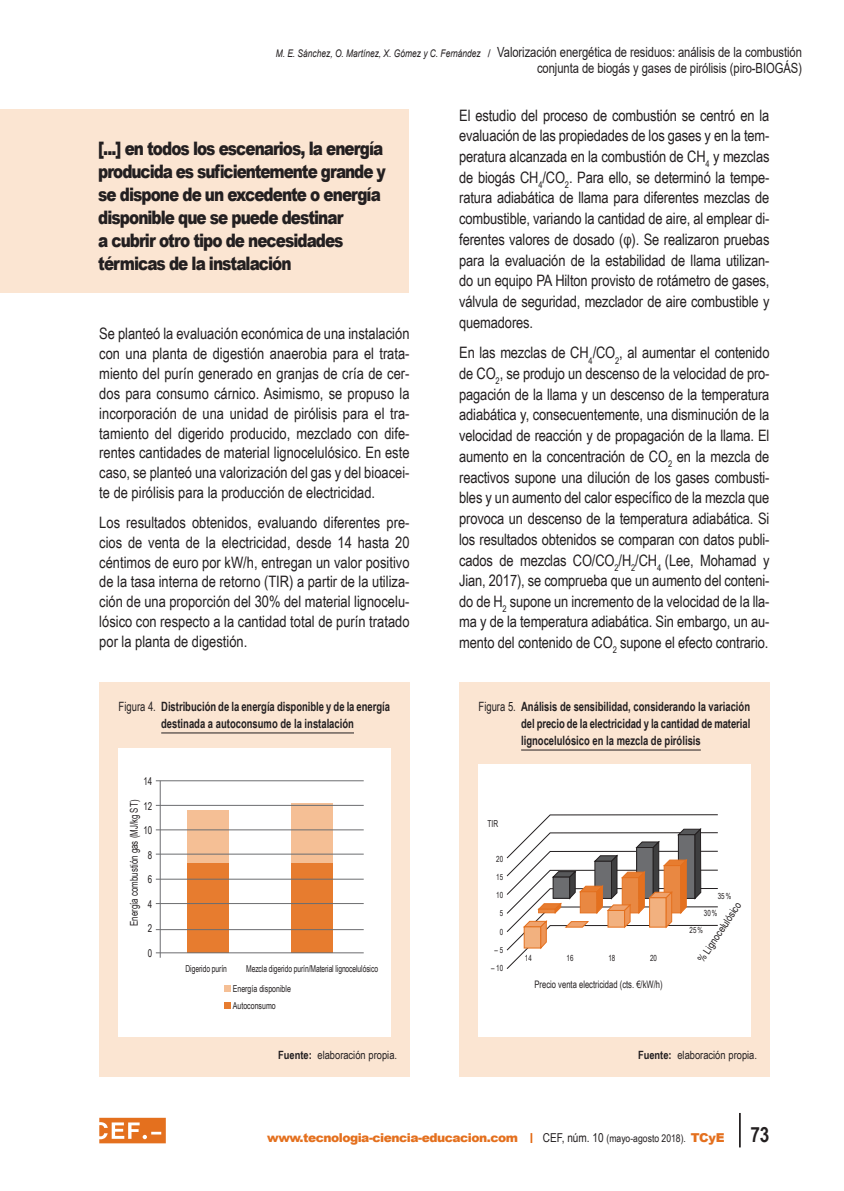
<style>
.page{position:relative;width:844px;height:1191px;background:#fff}
.page>*{position:absolute;margin:0;border:0;box-sizing:border-box;transform-origin:0 0}
.t1{font:900 18.55px/23.1px "Arial";letter-spacing:-.065em;color:#231f20;scale:.82 1}
.texto_general{font:15.75px/20.7px "Arial Narrow";letter-spacing:-.005em;color:#231f20;text-align:justify}
.t2{font:14px/15.8px "Arial";letter-spacing:-.005em;color:#231f20;text-align:right;scale:.8 1}
.Tablas_título{font:700 12.78px/17.2px "Arial Narrow";color:#231f20;text-align:center;scale:.9 1}
.t3{font:900 12.25px "Arial";letter-spacing:-.04em;color:#e4701e}
.nota_al_pie{font:11.38px "Arial Narrow";color:#231f20}
.t4{font:10.67px "Arial Narrow";color:#231f20;scale:.9 1}
.t5{font:10.5px "Arial Narrow";color:#231f20}
.t6{font:10.33px "Arial Narrow";color:#231f20;scale:.9 1}
.t7{font:10.33px "Arial Narrow";color:#231f20}
.t8{font:9.62px "Arial Narrow";color:#231f20;scale:.84 1}
.t9{font:9.45px "Arial Narrow";letter-spacing:-.01em;color:#231f20;scale:.86 1}
.t10{font:9.45px/17.2px "Arial Narrow";letter-spacing:-.01em;color:#231f20;scale:.9 1}
.t11{font:9.45px "Arial Narrow";letter-spacing:-.01em;color:#231f20;scale:.87 1}
.t12{font:8.4px/18.2px "Arial Narrow";color:#231f20;text-align:center;scale:.9 1}
.s1{font-style:italic;font-size:10.5px}
.s2{font-size:10.5px}
.s3{font-weight:400}
.s4{font-weight:700}
.s5{font-size:12.25px}
.s6{font-family:"Arial";font-weight:900;font-size:12.25px;color:#e4701e}
.s7{font-weight:700;font-size:21px}
</style>
<div class="page">
<svg style="left:530px;top:1133px;width:2px;height:10px"></svg>
<hr style="left:738px;top:1113px;width:2px;height:34px;background:#231f20">
<svg style="left:99px;top:1117px;width:67px;height:26px;background:#e99050"></svg>
<div style="left:0;top:109px;width:408px;height:184px;background:#fbe5d2"></div>
<div style="left:99px;top:682px;width:310px;height:394px;background:#fbe5d2"></div>
<hr style="left:161px;top:732px;width:193px;height:1px;background:#231f20">
<div style="left:459px;top:682px;width:310px;height:394px;background:#fbe5d2"></div>
<hr style="left:521px;top:749px;width:179px;height:1px;background:#231f20">
<div style="left:118px;top:748px;width:272px;height:288px;background:#fff"></div>
<div style="left:478px;top:764px;width:272px;height:272px;background:#fff"></div>
<div style="left:187px;top:862px;width:42px;height:90px;background:#e77c2f"></div>
<div style="left:187px;top:810px;width:42px;height:52px;background:#f5bf95"></div>
<div style="left:291px;top:863px;width:42px;height:89px;background:#e77c2f"></div>
<div style="left:291px;top:803px;width:42px;height:60px;background:#f5bf95"></div>
<hr style="left:156px;top:952px;width:207px;height:1px;background:#6c6d70">
<hr style="left:156px;top:929px;width:207px;height:1px;background:#6c6d70">
<hr style="left:156px;top:903px;width:207px;height:1px;background:#6c6d70">
<hr style="left:156px;top:879px;width:207px;height:1px;background:#6c6d70">
<hr style="left:156px;top:854px;width:207px;height:1px;background:#6c6d70">
<hr style="left:156px;top:829px;width:207px;height:1px;background:#6c6d70">
<hr style="left:156px;top:805px;width:207px;height:1px;background:#6c6d70">
<hr style="left:156px;top:780px;width:207px;height:1px;background:#6c6d70">
<hr style="left:160px;top:780px;width:1px;height:177px;background:#6c6d70">
<div style="left:224px;top:1002px;width:7px;height:7px;background:#e77c2f"></div>
<div style="left:224px;top:985px;width:7px;height:7px;background:#f5bf95"></div>
<svg style="left:506px;top:814px;width:212px;height:155px"></svg>
<p class="t2" style="left:275px;top:44px;width:659px"><span class="s1">M. E. Sánchez, O. Martínez, X. Gómez y C. Fernández</span> <span class="s2">/</span> Valorización energética de residuos: análisis de la combustión conjunta de biogás y gases de pirólisis (piro-BIOGÁS)</p>
<p class="t1" style="left:98px;top:136px;width:352px">[...] en todos los escenarios, la energía producida es suficientemente grande y se dispone de un excedente o energía disponible que se puede destinar<br>a cubrir otro tipo de necesidades térmicas de la instalación</p>
<p class="texto_general" style="left:99px;top:323px;width:312px;line-height:19.8px">Se planteó la evaluación económica de una instalación con una planta de digestión anaerobia para el trata&shy;miento del purín generado en granjas de cría de cer&shy;dos para consumo cárnico. Asimismo, se propuso la incorporación de una unidad de pirólisis para el tra&shy;tamiento del digerido producido, mezclado con dife&shy;rentes cantidades de material lignocelulósico. En este caso, se planteó una valorización del gas y del bioacei&shy;te de pirólisis para la producción de electricidad.</p>
<p class="texto_general" style="left:99px;top:512px;width:312px;line-height:19.8px">Los resultados obtenidos, evaluando diferentes pre&shy;cios de venta de la electricidad, desde 14 hasta 20 céntimos de euro por kW/h, entregan un valor positivo de la tasa interna de retorno (TIR) a partir de la utiliza&shy;ción de una proporción del 30% del material lignocelu&shy;lósico con respecto a la cantidad total de purín tratado por la planta de digestión.</p>
<p class="texto_general" style="left:459px;top:104px;width:312px">El estudio del proceso de combustión se centró en la evaluación de las propiedades de los gases y en la tem&shy;peratura alcanzada en la combustión de CH<sub>4</sub> y mezclas de biogás CH<sub>4</sub>/CO<sub>2</sub>. Para ello, se determinó la tempe&shy;ratura adiabática de llama para diferentes mezclas de combustible, variando la cantidad de aire, al emplear di&shy;ferentes valores de dosado (φ). Se realizaron pruebas para la evaluación de la estabilidad de llama utilizan&shy;do un equipo PA Hilton provisto de rotámetro de gases, válvula de seguridad, mezclador de aire combustible y quemadores.</p>
<p class="texto_general" style="left:459px;top:342px;width:312px">En las mezclas de CH<sub>4</sub>/CO<sub>2</sub>, al aumentar el contenido de CO<sub>2</sub>, se produjo un descenso de la velocidad de pro&shy;pagación de la llama y un descenso de la temperatura adiabática y, consecuentemente, una disminución de la velocidad de reacción y de propagación de la llama. El aumento en la concentración de CO<sub>2</sub> en la mezcla de reactivos supone una dilución de los gases combusti&shy;bles y un aumento del calor específico de la mezcla que provoca un descenso de la temperatura adiabática. Si los resultados obtenidos se comparan con datos publi&shy;cados de mezclas CO/CO<sub>2</sub>/H<sub>2</sub>/CH<sub>4</sub> (Lee, Mohamad y Jian, 2017), se comprueba que un aumento del conteni&shy;do de H<sub>2</sub> supone un incremento de la velocidad de la lla&shy;ma y de la temperatura adiabática. Sin embargo, un au&shy;mento del contenido de CO<sub>2</sub> supone el efecto contrario.</p>
<p class="Tablas_título" style="left:119px;top:697px;width:303px"><span class="s3">Figura 4.</span> Distribución de la energía disponible y de la energía destinada a autoconsumo de la instalación</p>
<p class="Tablas_título" style="left:521px;top:697px;width:256px;text-align:justify;text-indent:-43px"><span class="s3">Figura 5.</span> Análisis de sensibilidad, considerando la variación del precio de la electricidad y la cantidad de material lignocelulósico en la mezcla de pirólisis</p>
<p class="t4" style="left:143px;top:773px;width:11px">14</p>
<p class="t4" style="left:143px;top:798px;width:11px">12</p>
<p class="t4" style="left:143px;top:822px;width:11px">10</p>
<p class="t4" style="left:148px;top:847px;width:6px">8</p>
<p class="t4" style="left:148px;top:871px;width:6px">6</p>
<p class="t4" style="left:148px;top:896px;width:6px">4</p>
<p class="t4" style="left:148px;top:920px;width:6px">2</p>
<p class="t4" style="left:148px;top:945px;width:6px">0</p>
<p class="t4" style="left:126px;top:925px;width:141px;rotate:-90deg">Energía combustión gas (MJ/kg ST)</p>
<p class="t11" style="left:185px;top:961px;width:49px">Digerido purín</p>
<p class="t9" style="left:246px;top:961px;width:155px">Mezcla digerido purín/Material lignocelulósico</p>
<p class="t10" style="left:233px;top:979px;width:66px">Energía disponible<br>Autoconsumo</p>
<p class="t8" style="left:487px;top:817px;width:14px">TIR</p>
<p class="t12" style="left:496px;top:849px;width:9px">20<br>15<br>10<br>5<br>0</p>
<p class="t12" style="left:494px;top:940px;width:11px">– 5</p>
<p class="t12" style="left:491px;top:959px;width:15px">– 10</p>
<p class="t12" style="left:524px;top:948px;width:9px">14</p>
<p class="t12" style="left:566px;top:948px;width:9px">16</p>
<p class="t12" style="left:608px;top:948px;width:9px">18</p>
<p class="t12" style="left:650px;top:948px;width:9px">20</p>
<p class="t6" style="left:534px;top:976px;width:144px">Precio venta electricidad (cts. €/kW/h)</p>
<p class="t12" style="left:717px;top:886px;width:16px">35 %</p>
<p class="t7" style="left:694px;top:957px;width:71px;rotate:-57deg">% Lignocelulósico</p>
<p class="t12" style="left:703px;top:903px;width:16px">30 %</p>
<p class="t12" style="left:689px;top:921px;width:16px">25 %</p>
<p class="nota_al_pie" style="left:278px;top:1046px;width:120px"><span class="s4">Fuente:</span> elaboración propia.</p>
<p class="nota_al_pie" style="left:638px;top:1046px;width:120px"><span class="s4">Fuente:</span> elaboración propia.</p>
<p class="t3" style="left:267px;top:1129px;width:252px">www.tecnologia-ciencia-educacion.com</p>
<p class="t5" style="left:542px;top:1130px;width:228px"><span class="s5">CEF, núm. 10</span> (mayo-agosto 2018). <span class="s6">TCyE</span> <span class="s7">73</span></p>
</div>
